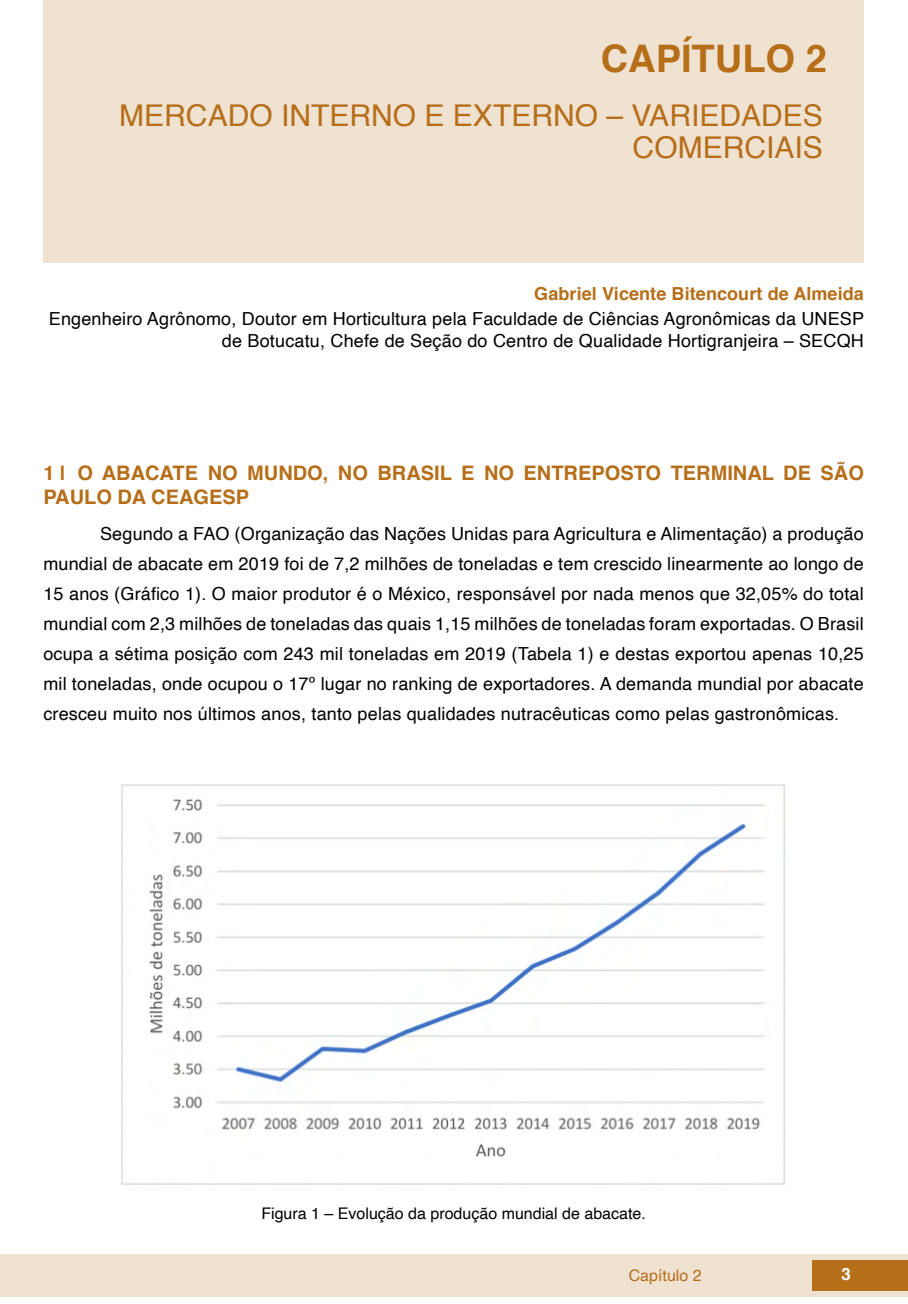
<style>
.page{position:relative;width:908px;height:1304px;background:#fff}
.page>*{position:absolute;margin:0;border:0;box-sizing:border-box;transform-origin:0 0}
.t1{font:700 38px "Helvetica";color:#b66e19}
.t2{font:30px/32px "Helvetica";color:#b66e19;text-align:right}
.t3{font:700 20px/24px "Helvetica";color:#b66e19}
.t4{font:18px/30px "Helvetica";letter-spacing:.01em;color:#000;text-align:right}
.t5{font:700 18px "Helvetica";letter-spacing:.005em;color:#b66e19}
.t6{font:700 16.8px "Helvetica";color:#fff}
.t7{font:16px "Helvetica";color:#000}
.t8{font:16px "Helvetica";color:#b66e19}
</style>
<div class="page">
<div style="left:0;top:1254px;width:906px;height:43px;background:#f0e2d1"></div>
<div style="left:812px;top:1261px;width:95px;height:30px;background:#b66e19"></div>
<div style="left:43px;top:0;width:820px;height:263px;background:#f0e2d1"></div>
<img style="left:121px;top:784px;width:664px;height:401px">
<h1 class="t1" style="left:600px;top:28px;width:227px">CAPÍTULO 2</h1>
<h2 class="t2" style="left:119px;top:101px;width:704px">MERCADO INTERNO E EXTERNO – VARIEDADES<br>COMERCIAIS</h2>
<p class="t5" style="left:534px;top:279px;width:331px">Gabriel Vicente Bitencourt de Almeida</p>
<p class="t4" style="left:49px;top:309px;width:816px;line-height:22px">Engenheiro Agrônomo, Doutor em Horticultura pela Faculdade de Ciências Agronômicas da UNESP de Botucatu, Chefe de Seção do Centro de Qualidade Hortigranjeira – SECQH</p>
<p class="t3" style="left:43px;top:461px;width:821px">1 | O ABACATE NO MUNDO, NO BRASIL E NO ENTREPOSTO TERMINAL DE SÃO<br>PAULO DA CEAGESP</p>
<p class="t4" style="left:43px;top:519px;width:821px;text-align:justify;text-indent:57px">Segundo a FAO (Organização das Nações Unidas para Agricultura e Alimentação) a produção mundial de abacate em 2019 foi de 7,2 milhões de toneladas e tem crescido linearmente ao longo de 15 anos (Gráfico 1). O maior produtor é o México, responsável por nada menos que 32,05% do total mundial com 2,3 milhões de toneladas das quais 1,15 milhões de toneladas foram exportadas. O Brasil ocupa a sétima posição com 243 mil toneladas em 2019 (Tabela 1) e destas exportou apenas 10,25 mil toneladas, onde ocupou o 17º lugar no ranking de exportadores. A demanda mundial por abacate cresceu muito nos últimos anos, tanto pelas qualidades nutracêuticas como pelas gastronômicas.</p>
<p class="t7" style="left:261px;top:1201px;width:386px">Figura 1 – Evolução da produção mundial de abacate.</p>
<p class="t8" style="left:628px;top:1263px;width:74px">Capítulo 2</p>
<p class="t6" style="left:841px;top:1261px;width:11px">3</p>
</div>
